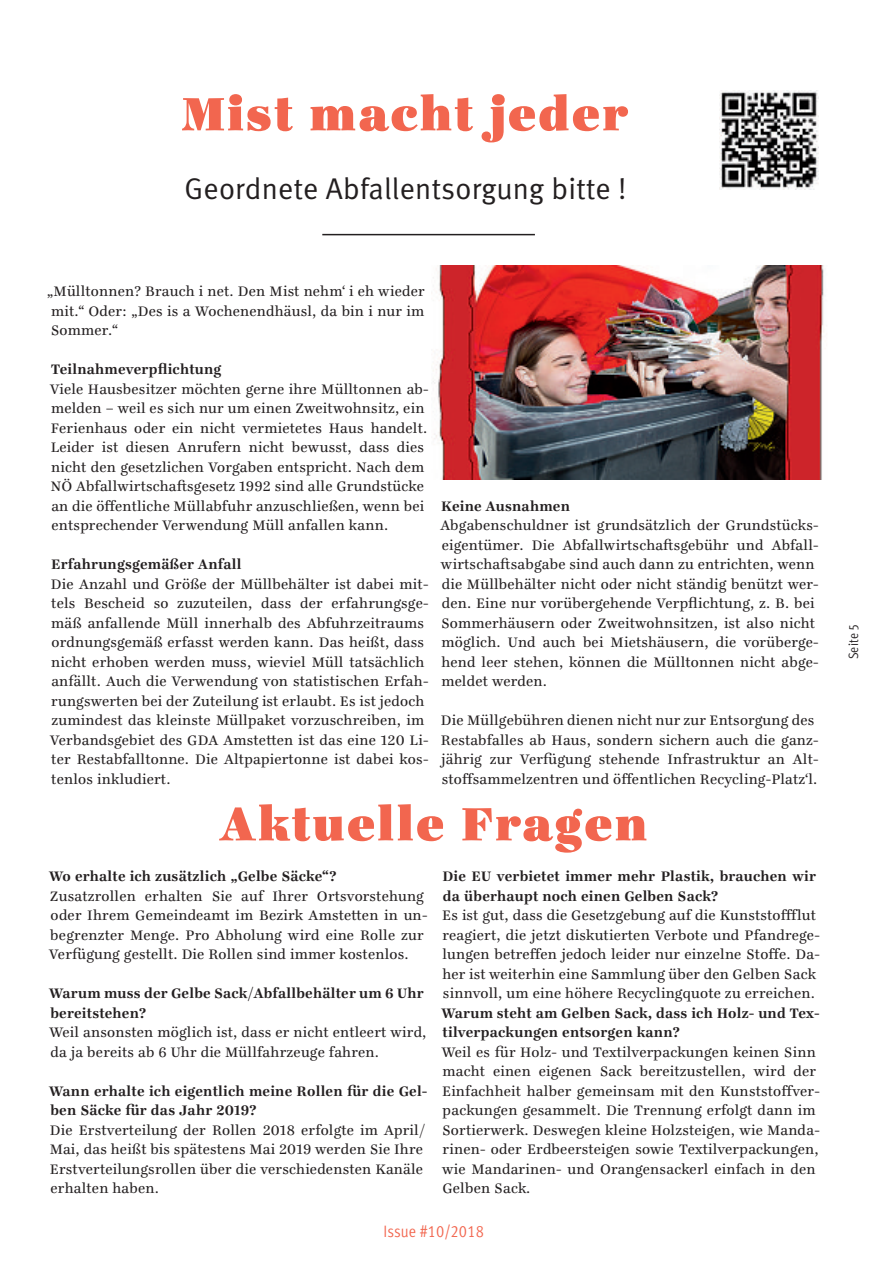
<style>
.page{position:relative;width:893px;height:1263px;background:#fff}
.page>*{position:absolute;margin:0;border:0;box-sizing:border-box;transform-origin:0 0}
.t1{font:900 51px "Ingeborg";letter-spacing:.04em;color:#f2664f}
.t2{font:30px "Meta Normal LF";letter-spacing:.01em;color:#231f20}
.t3{font:16.5px "Meta Cond Normal LF";letter-spacing:.01em;color:#f2664f}
.t4{font:15px/19.5px "Ingeborg";letter-spacing:.015em;color:#231f20}
.t5{font:700 15px/19.5px "Ingeborg";letter-spacing:.015em;color:#231f20}
.t6{font:13.5px "Meta Cond Normal LF";letter-spacing:.01em;color:#231f20}
</style>
<div class="page">
<hr style="left:322px;top:234px;width:213px;height:1px;background:#231f20">
<img style="left:433px;top:265px;width:391px;height:214px">
<img style="left:719px;top:90px;width:100px;height:100px">
<h1 class="t1" style="left:182px;top:81px;width:448px">Mist macht jeder</h1>
<h2 class="t2" style="left:185px;top:171px;width:443px">Geordnete Abfallentsorgung bitte !</h2>
<p class="t4" style="left:47px;top:283px;width:379px;text-align:justify">„Mülltonnen? Brauch i net. Den Mist nehm‘ i eh wieder mit.“ Oder: „Des is a Wochenendhäusl, da bin i nur im Sommer.“</p>
<p class="t5" style="left:51px;top:359px;width:172px">Teilnahmeverpflichtung</p>
<p class="t4" style="left:50px;top:381px;width:380px">Viele Hausbesitzer möchten gerne ihre Mülltonnen ab&shy;melden – weil es sich nur um einen Zweitwohnsitz, ein Ferienhaus oder ein nicht vermietetes Haus handelt.<br>Leider ist diesen Anrufern nicht bewusst, dass dies nicht den gesetzlichen Vorgaben entspricht. Nach dem NÖ Abfallwirtschaftsgesetz 1992 sind alle Grundstücke an die öffentliche Müllabfuhr anzuschließen, wenn bei entsprechender Verwendung Müll anfallen kann.</p>
<p class="t5" style="left:51px;top:554px;width:192px">Erfahrungsgemäßer Anfall</p>
<p class="t4" style="left:50px;top:576px;width:380px">Die Anzahl und Größe der Müllbehälter ist dabei mit&shy;tels Bescheid so zuzuteilen, dass der erfahrungsge&shy;mäß anfallende Müll innerhalb des Abfuhrzeitraums ordnungsgemäß erfasst werden kann. Das heißt, dass nicht erhoben werden muss, wieviel Müll tatsächlich anfällt. Auch die Verwendung von statistischen Erfah&shy;rungswerten bei der Zuteilung ist erlaubt. Es ist jedoch zumindest das kleinste Müllpaket vorzuschreiben, im Verbandsgebiet des GDA Amstetten ist das eine 120 Li&shy;ter Restabfalltonne. Die Altpapiertonne ist dabei kos&shy;tenlos inkludiert.</p>
<p class="t5" style="left:441px;top:496px;width:130px">Keine Ausnahmen</p>
<p class="t4" style="left:440px;top:517px;width:380px">Abgabenschuldner ist grundsätzlich der Grundstücks&shy;eigentümer. Die Abfallwirtschaftsgebühr und Abfall&shy;wirtschaftsabgabe sind auch dann zu entrichten, wenn die Müllbehälter nicht oder nicht ständig benützt wer&shy;den. Eine nur vorübergehende Verpflichtung, z. B. bei Sommerhäusern oder Zweitwohnsitzen, ist also nicht möglich. Und auch bei Mietshäusern, die vorüberge&shy;hend leer stehen, können die Mülltonnen nicht abge&shy;meldet werden.</p>
<p class="t4" style="left:441px;top:712px;width:379px">Die Müllgebühren dienen nicht nur zur Entsorgung des Restabfalles ab Haus, sondern sichern auch die ganz&shy;jährig zur Verfügung stehende Infrastruktur an Alt&shy;stoffsammelzentren und öffentlichen Recycling-Platz‘l.</p>
<h1 class="t1" style="left:220px;top:791px;width:428px">Aktuelle Fragen</h1>
<p class="t5" style="left:49px;top:866px;width:289px">Wo erhalte ich zusätzlich „Gelbe Säcke“?</p>
<p class="t4" style="left:49px;top:888px;width:380px">Zusatzrollen erhalten Sie auf Ihrer Ortsvorstehung oder Ihrem Gemeindeamt im Bezirk Amstetten in un&shy;begrenzter Menge. Pro Abholung wird eine Rolle zur Verfügung gestellt. Die Rollen sind immer kostenlos.</p>
<p class="t5" style="left:49px;top:983px;width:376px">Warum muss der Gelbe Sack/Abfallbehälter um 6 Uhr bereitstehen?</p>
<p class="t4" style="left:49px;top:1024px;width:379px">Weil ansonsten möglich ist, dass er nicht entleert wird, da ja bereits ab 6 Uhr die Müllfahrzeuge fahren.</p>
<p class="t5" style="left:49px;top:1081px;width:380px">Wann erhalte ich eigentlich meine Rollen für die Gel&shy;ben Säcke für das Jahr 2019?</p>
<p class="t4" style="left:50px;top:1122px;width:377px">Die Erstverteilung der Rollen 2018 erfolgte im April/ Mai, das heißt bis spätestens Mai 2019 werden Sie Ihre Erstverteilungsrollen über die verschiedensten Kanäle erhalten haben.</p>
<p class="t5" style="left:442px;top:866px;width:375px">Die EU verbietet immer mehr Plastik, brauchen wir da überhaupt noch einen Gelben Sack?</p>
<p class="t4" style="left:442px;top:907px;width:379px">Es ist gut, dass die Gesetzgebung auf die Kunststoffflut reagiert, die jetzt diskutierten Verbote und Pfandrege&shy;lungen betreffen jedoch leider nur einzelne Stoffe. Da&shy;her ist weiterhin eine Sammlung über den Gelben Sack sinnvoll, um eine höhere Recyclingquote zu erreichen.</p>
<p class="t5" style="left:442px;top:1003px;width:380px">Warum steht am Gelben Sack, dass ich Holz- und Tex&shy;tilverpackungen entsorgen kann?</p>
<p class="t4" style="left:441px;top:1044px;width:380px">Weil es für Holz- und Textilverpackungen keinen Sinn macht einen eigenen Sack bereitzustellen, wird der Einfachheit halber gemeinsam mit den Kunststoffver&shy;packungen gesammelt. Die Trennung erfolgt dann im Sortierwerk. Deswegen kleine Holzsteigen, wie Manda&shy;rinen- oder Erdbeersteigen sowie Textilverpackungen, wie Mandarinen- und Orangensackerl einfach in den Gelben Sack.</p>
<p class="t3" style="left:383px;top:1222px;width:102px">Issue #10/2018</p>
<p class="t6" style="left:846px;top:659px;width:37px;rotate:-90deg">Seite 5</p>
</div>
